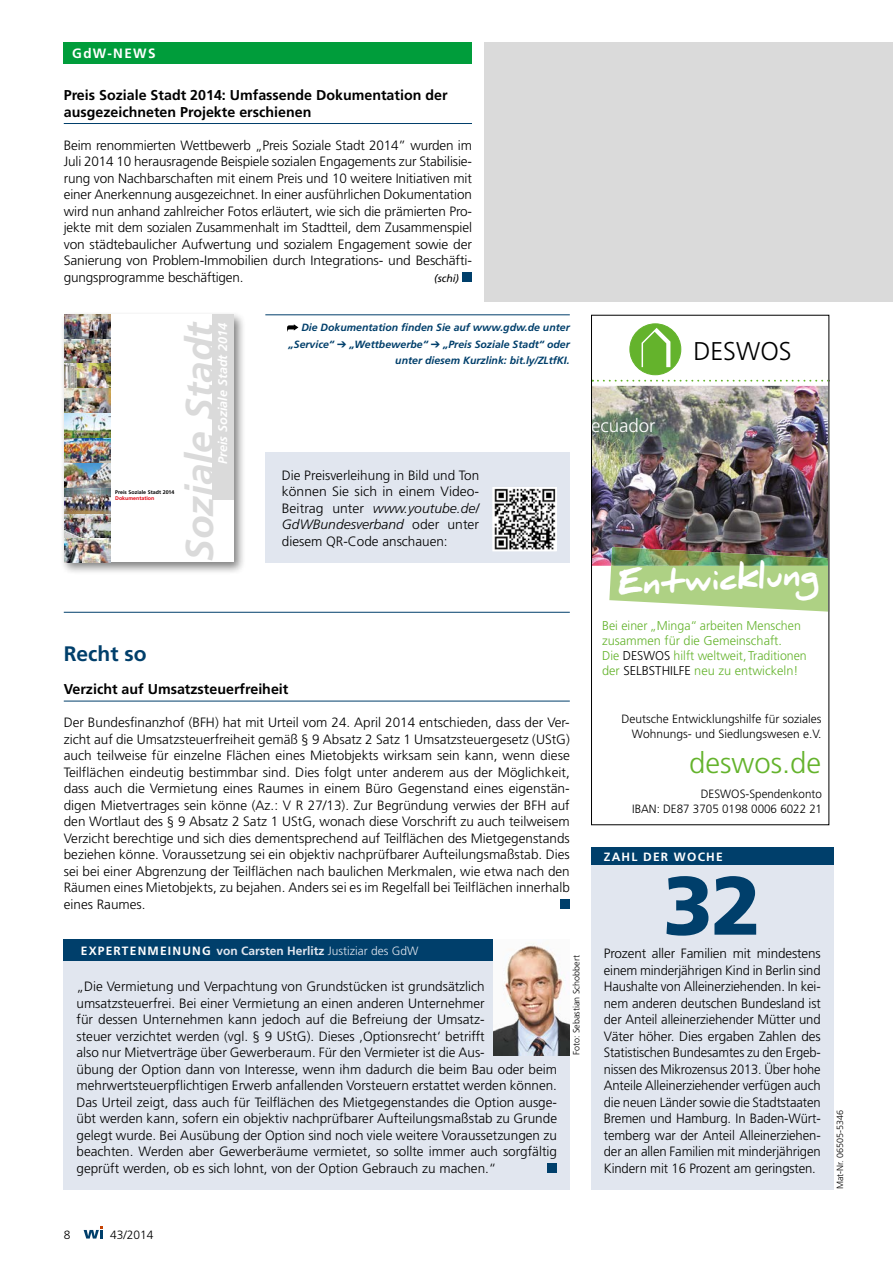
<style>
.page{position:relative;width:893px;height:1263px;background:#fff}
.page>*{position:absolute;margin:0;border:0;box-sizing:border-box;transform-origin:0 0}
.t1{font:900 82.5px "Frutiger";color:#003f6b}
.t2{font:italic 700 38.85px "Frutiger";color:#dadada}
.t3{font:900 30.3px "Daniel";color:#fff}
.t4{font:300 29.4px "Frutiger";color:#64b32c}
.t5{font:300 25.65px "Frutiger";color:#000}
.t6{font:700 21px "Frutiger";color:#003f6b}
.t7{font:300 18.75px "Frutiger";color:#fff}
.t8{font:700 14.25px/16.5px "Frutiger";color:#000}
.t9{font:300 13.5px/16.5px "Frutiger";color:#000;text-align:justify}
.t10{font:700 13.5px "Frutiger";letter-spacing:.1em;color:#fff}
.t11{font:300 12.75px/15px "Frutiger";color:#64b32c}
.t12{font:italic 700 12.6px "Frutiger";color:#fff}
.t13{font:300 12px/14.4px "Frutiger";color:#000;text-align:right}
.t14{font:700 12px "Frutiger";letter-spacing:.04em;color:#e1e6ef}
.t15{font:700 12px "Frutiger";letter-spacing:.1em;color:#fff}
.t16{font:italic 700 10.5px/16.5px "Frutiger";color:#003f6b;text-align:right}
.t17{font:italic 10.5px "Frutiger";color:#000}
.t18{font:300 9px "Frutiger";color:#000}
.t19{font:700 5.25px "Frutiger";color:#000}
.t20{font:700 5.25px "Frutiger";color:#e3000f}
.s1{font-style:italic}
.s2{color:#fff}
.s3{font-weight:300}
.s4{color:#000}
</style>
<div class="page">
<div style="left:266px;top:452px;width:304px;height:110px;background:#e1e6ef"></div>
<div style="left:591px;top:850px;width:242px;height:339px;background:#e1e6ef"></div>
<div style="left:591px;top:847px;width:242px;height:17px;background:#003f6b"></div>
<div style="left:64px;top:43px;width:408px;height:21px;background:#009d3b"></div>
<div style="left:485px;top:43px;width:408px;height:259px;background:#dadada"></div>
<div style="left:60px;top:311px;width:186px;height:264px;background:#000;opacity:.5"></div>
<div style="left:64px;top:315px;width:170px;height:247px;background:#fff"></div>
<div style="left:213px;top:315px;width:21px;height:185px;background:#dadada"></div>
<img style="left:65px;top:315px;width:46px;height:247px">
<svg style="left:234px;top:563px;width:4px;height:3px"></svg>
<hr style="left:64px;top:701px;width:506px;height:1px;background:#003f6b">
<div style="left:560px;top:900px;width:10px;height:9px;background:#003f6b"></div>
<div style="left:64px;top:939px;width:506px;height:250px;background:#e1e6ef"></div>
<div style="left:548px;top:1163px;width:9px;height:10px;background:#003f6b"></div>
<div style="left:64px;top:939px;width:506px;height:22px;background:#003f6b"></div>
<img style="left:493px;top:939px;width:77px;height:116px">
<hr style="left:64px;top:123px;width:408px;height:1px;background:#003f6b">
<div style="left:463px;top:273px;width:9px;height:9px;background:#003f6b"></div>
<hr style="left:265px;top:314px;width:305px;height:1px;background:#003f6b">
<svg style="left:287px;top:324px;width:11px;height:7px"></svg>
<hr style="left:64px;top:612px;width:506px;height:1px;background:#003f6b">
<img style="left:494px;top:489px;width:61px;height:60px">
<div style="left:492px;top:487px;width:65px;height:64px;border:1px solid #fff"></div>
<div style="left:630px;top:324px;width:51px;height:51px;background:#64b32c;border-radius:50%"></div>
<div style="left:630px;top:324px;width:51px;height:51px;border:1px solid #64b32c;border-radius:50%"></div>
<svg style="left:642px;top:328px;width:28px;height:39px"></svg>
<img style="left:593px;top:386px;width:234px;height:180px">
<svg style="left:593px;top:380px;width:231px;height:2px"></svg>
<svg style="left:609px;top:558px;width:218px;height:54px;background:#b9d795"></svg>
<img style="left:611px;top:547px;width:216px;height:19px">
<div style="left:591px;top:315px;width:238px;height:510px;border:1px solid #000"></div>
<svg style="left:84px;top:1226px;width:19px;height:12px"></svg>
<p class="t10" style="left:72px;top:46px;width:85px">GdW-NEWS</p>
<p class="t8" style="left:64px;top:87px;width:385px">Preis Soziale Stadt 2014: Umfassende Dokumentation der ausgezeichneten Projekte erschienen</p>
<p class="t9" style="left:64px;top:137px;width:410px">Beim renommierten Wettbewerb „Preis Soziale Stadt 2014” wurden im Juli 2014 10 herausragende Beispiele sozialen Engagements zur Stabilisie&shy;rung von Nachbarschaften mit einem Preis und 10 weitere Initiativen mit einer Anerkennung ausgezeichnet. In einer ausführlichen Dokumentation wird nun anhand zahlreicher Fotos erläutert, wie sich die prämierten Pro&shy;jekte mit dem sozialen Zusammenhalt im Stadtteil, dem Zusammenspiel von städtebaulicher Aufwertung und sozialem Engagement sowie der Sanierung von Problem-Immobilien durch Integrations- und Beschäfti&shy;gungsprogramme beschäftigen.</p>
<p class="t17" style="left:434px;top:272px;width:26px">(schi)</p>
<p class="t19" style="left:115px;top:489px;width:61px">Preis Soziale Stadt 2014</p>
<p class="t20" style="left:115px;top:495px;width:41px">Dokumentation</p>
<h2 class="t2" style="left:177px;top:561px;width:241px;rotate:-90deg">Soziale Stadt</h2>
<p class="t12" style="left:215px;top:464px;width:143px;rotate:-90deg">Preis Soziale Stadt 2014</p>
<h3 class="t6" style="left:64px;top:641px;width:84px">Recht so</h3>
<p class="t16" style="left:289px;top:319px;width:283px">Die Dokumentation finden Sie auf www.gdw.de unter „Service“ ➔ „Wettbewerbe“ ➔ „Preis Soziale Stadt“ oder unter diesem Kurzlink: bit.ly/ZLtfKI.</p>
<p class="t9" style="left:282px;top:467px;width:199px">Die Preisverleihung in Bild und Ton können Sie sich in einem Video-Beitrag unter <span class="s1">www.youtube.de/ GdWBundesverband</span> oder unter diesem QR-Code anschauen:</p>
<p class="t8" style="left:64px;top:681px;width:226px">Verzicht auf Umsatzsteuerfreiheit</p>
<p class="t9" style="left:64px;top:715px;width:508px">Der Bundesfinanzhof (BFH) hat mit Urteil vom 24. April 2014 entschieden, dass der Ver&shy;zicht auf die Umsatzsteuerfreiheit gemäß § 9 Absatz 2 Satz 1 Umsatzsteuergesetz (UStG) auch teilweise für einzelne Flächen eines Mietobjekts wirksam sein kann, wenn diese Teilflächen eindeutig bestimmbar sind. Dies folgt unter anderem aus der Möglichkeit, dass auch die Vermietung eines Raumes in einem Büro Gegenstand eines eigenstän&shy;digen Mietvertrages sein könne (Az.: V R 27/13). Zur Begründung verwies der BFH auf den Wortlaut des § 9 Absatz 2 Satz 1 UStG, wonach diese Vorschrift zu auch teilweisem Verzicht berechtige und sich dies dementsprechend auf Teilflächen des Mietgegenstands beziehen könne. Voraussetzung sei ein objektiv nachprüfbarer Aufteilungsmaßstab. Dies sei bei einer Abgrenzung der Teilflächen nach baulichen Merkmalen, wie etwa nach den Räumen eines Mietobjekts, zu bejahen. Anders sei es im Regelfall bei Teilflächen innerhalb eines Raumes.</p>
<p class="t14" style="left:81px;top:943px;width:339px"><span class="s2">EXPERTENMEINUNG</span> von Carsten Herlitz <span class="s3">Justiziar des GdW</span></p>
<p class="t9" style="left:77px;top:979px;width:482px;text-align:left">„Die Vermietung und Verpachtung von Grundstücken ist grundsätzlich umsatzsteuerfrei. Bei einer Vermietung an einen anderen Unternehmer<br>für dessen Unternehmen kann jedoch auf die Befreiung der Umsatz-<br>steuer verzichtet werden (vgl. § 9 UStG). Dieses ‚Optionsrecht‘ betrifft<br>also nur Mietverträge über Gewerberaum. Für den Vermieter ist die Aus-<br>übung der Option dann von Interesse, wenn ihm dadurch die beim Bau oder beim mehrwertsteuerpflichtigen Erwerb anfallenden Vorsteuern erstattet werden können.<br>Das Urteil zeigt, dass auch für Teilflächen des Mietgegenstandes die Option ausge&shy;übt werden kann, sofern ein objektiv nachprüfbarer Aufteilungsmaßstab zu Grunde gelegt wurde. Bei Ausübung der Option sind noch viele weitere Voraussetzungen zu beachten. Werden aber Gewerberäume vermietet, so sollte immer auch sorgfältig geprüft werden, ob es sich lohnt, von der Option Gebrauch zu machen.“</p>
<p class="t18" style="left:571px;top:1055px;width:102px;rotate:-90deg">Foto: Sebastian Schobbert</p>
<h3 class="t7" style="left:591px;top:415px;width:66px">ecuador</h3>
<h3 class="t5" style="left:693px;top:337px;width:100px">DESWOS</h3>
<h3 class="t3" style="left:617px;top:567px;width:203px;rotate:-3deg">Entwicklung</h3>
<p class="t11" style="left:602px;top:618px;width:206px">Bei einer „Minga“ arbeiten Menschen zusammen für die Gemeinschaft.<br>Die <span class="s4">DESWOS</span> hilft weltweit, Traditionen der <span class="s4">SELBSTHILFE</span> neu zu entwickeln!</p>
<p class="t13" style="left:622px;top:712px;width:202px">Deutsche Entwicklungshilfe für soziales<br>Wohnungs- und Siedlungswesen e.V.</p>
<h3 class="t4" style="left:689px;top:746px;width:134px">deswos.de</h3>
<p class="t13" style="left:632px;top:787px;width:191px">DESWOS-Spendenkonto<br>IBAN: DE87 3705 0198 0006 6022 21</p>
<p class="t15" style="left:604px;top:849px;width:120px">ZAHL DER WOCHE</p>
<h1 class="t1" style="left:663px;top:856px;width:100px">32</h1>
<p class="t9" style="left:604px;top:946px;width:218px">Prozent aller Familien mit mindestens einem minderjährigen Kind in Berlin sind Haushalte von Alleinerziehenden. In kei&shy;nem anderen deutschen Bundesland ist der Anteil alleinerziehender Mütter und Väter höher. Dies ergaben Zahlen des Statistischen Bundesamtes zu den Ergeb&shy;nissen des Mikrozensus 2013. Über hohe Anteile Alleinerziehender verfügen auch die neuen Länder sowie die Stadtstaaten Bremen und Hamburg. In Baden-Würt&shy;temberg war der Anteil Alleinerziehen&shy;der an allen Familien mit minderjährigen Kindern mit 16 Prozent am geringsten.</p>
<p class="t18" style="left:835px;top:1189px;width:81px;rotate:-90deg">Mat-Nr. 06505-5346</p>
<p class="t13" style="left:64px;top:1227px;width:8px">8</p>
<p class="t13" style="left:110px;top:1227px;width:45px">43/2014</p>
</div>
